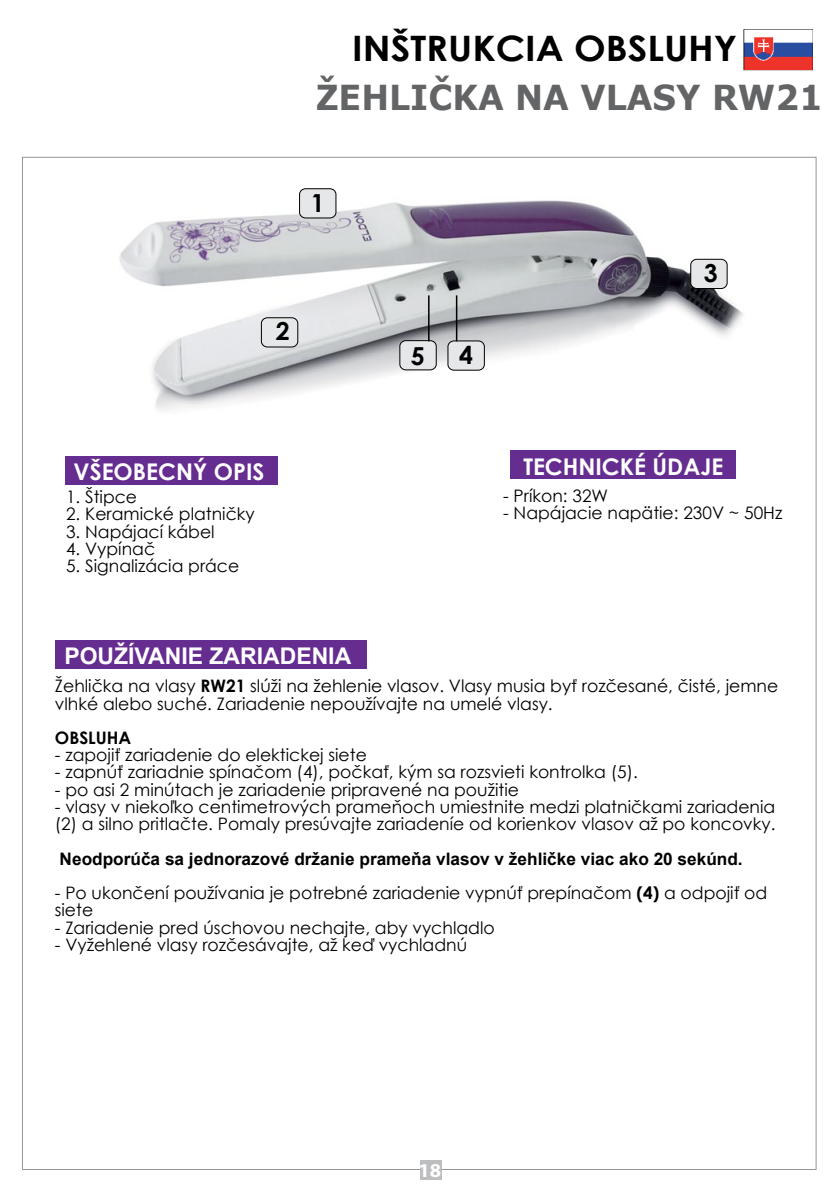
<style>
.page{position:relative;width:840px;height:1191px;background:#fff}
.page>*{position:absolute;margin:0;border:0;box-sizing:border-box;transform-origin:0 0}
.t1{font:700 35px "Century Gothic";color:#000;scale:1.08 1}
.t2{font:700 34.4px "Verdana";color:#636466;scale:.96 1}
.t3{font:700 24.8px "Century Gothic";color:#000}
.t4{font:700 23px "Century Gothic";color:#fff}
.t5{font:700 23px "Arial";color:#fff}
.t6{font:700 19.8px "Myriad Pro";color:#fff;scale:1.04 1}
.t7{font:17.2px/17.2px "Century Gothic";color:#000}
.t8{font:700 17.2px "Arial";color:#000}
.t9{font:700 17.2px "Century Gothic";color:#000}
.s1{font-weight:700}
</style>
<div class="page">
<img style="left:119px;top:188px;width:624px;height:223px">
<div style="left:261px;top:318px;width:36px;height:29px;background:#e6e7e8;border-radius:6px"></div>
<div style="left:261px;top:317px;width:37px;height:30px;border:1px solid #000;border-radius:6px"></div>
<div style="left:299px;top:189px;width:37px;height:29px;background:#e6e7e8;border-radius:6px"></div>
<div style="left:299px;top:188px;width:37px;height:30px;border:1px solid #000;border-radius:6px"></div>
<div style="left:65px;top:456px;width:212px;height:29px;background:#662d91"></div>
<div style="left:510px;top:450px;width:225px;height:29px;background:#662d91"></div>
<div style="left:55px;top:639px;width:311px;height:29px;background:#662d91"></div>
<div style="left:690px;top:259px;width:36px;height:29px;background:#e6e7e8;border-radius:6px"></div>
<div style="left:690px;top:259px;width:37px;height:30px;border:1px solid #000;border-radius:6px"></div>
<div style="left:447px;top:341px;width:37px;height:29px;background:#e6e7e8;border-radius:6px"></div>
<div style="left:447px;top:341px;width:37px;height:29px;border:1px solid #000;border-radius:6px"></div>
<div style="left:399px;top:341px;width:37px;height:29px;background:#e6e7e8;border-radius:6px"></div>
<div style="left:399px;top:340px;width:37px;height:30px;border:1px solid #000;border-radius:6px"></div>
<hr style="left:428px;top:295px;width:1px;height:46px;background:#000">
<hr style="left:455px;top:295px;width:2px;height:46px;background:#000">
<img style="left:743px;top:30px;width:68px;height:40px">
<div style="left:420px;top:1160px;width:21px;height:19px;background:#bcbec0"></div>
<h1 class="t1" style="left:352px;top:26px;width:358px">INŠTRUKCIA OBSLUHY</h1>
<h2 class="t2" style="left:315px;top:73px;width:529px">ŽEHLIČKA NA VLASY RW21</h2>
<h3 class="t3" style="left:311px;top:187px;width:15px">1</h3>
<h3 class="t3" style="left:275px;top:315px;width:15px">2</h3>
<h3 class="t3" style="left:410px;top:340px;width:15px">5</h3>
<h3 class="t3" style="left:459px;top:340px;width:15px">4</h3>
<h3 class="t3" style="left:703px;top:257px;width:15px">3</h3>
<h3 class="t4" style="left:74px;top:457px;width:192px">VŠEOBECNÝ OPIS</h3>
<h3 class="t4" style="left:523px;top:452px;width:201px">TECHNICKÉ ÚDAJE</h3>
<p class="t7" style="left:503px;top:487px;width:106px">- Príkon: 32W</p>
<p class="t7" style="left:503px;top:504px;width:280px">- Napájacie napätie: 230V ~ 50Hz</p>
<p class="t7" style="left:66px;top:488px;width:73px">1. Štipce</p>
<p class="t7" style="left:66px;top:505px;width:190px">2. Keramické platničky</p>
<p class="t7" style="left:66px;top:522px;width:150px">3. Napájací kábel</p>
<p class="t7" style="left:66px;top:539px;width:90px">4. Vypínač</p>
<p class="t7" style="left:66px;top:557px;width:175px">5. Signalizácia práce</p>
<h3 class="t5" style="left:64px;top:640px;width:288px">POUŽÍVANIE ZARIADENIA</h3>
<p class="t7" style="left:55px;top:677px;width:724px">Žehlička na vlasy <span class="s1">RW21</span> slúži na žehlenie vlasov. Vlasy musia byť rozčesané, čisté, jemne vlhké alebo suché. Zariadenie nepoužívajte na umelé vlasy.</p>
<p class="t9" style="left:55px;top:727px;width:78px">OBSLUHA</p>
<p class="t7" style="left:55px;top:746px;width:313px">- zapojiť zariadenie do elektickej siete</p>
<p class="t7" style="left:55px;top:763px;width:584px">- zapnúť zariadnie spínačom (4), počkať, kým sa rozsvieti kontrolka (5).</p>
<p class="t7" style="left:55px;top:780px;width:465px">- po asi 2 minútach je zariadenie pripravené na použitie</p>
<p class="t7" style="left:55px;top:798px;width:721px">- vlasy v niekoľko centimetrových prameňoch umiestnite medzi platničkami zariadenia (2) a silno pritlačte. Pomaly presúvajte zariadeníe od korienkov vlasov až po koncovky.</p>
<p class="t8" style="left:60px;top:847px;width:684px">Neodporúča sa jednorazové držanie prameňa vlasov v žehličke viac ako 20 sekúnd.</p>
<p class="t7" style="left:55px;top:884px;width:713px">- Po ukončení používania je potrebné zariadenie vypnúť prepínačom <span class="s1">(4)</span> a odpojiť od siete</p>
<p class="t7" style="left:55px;top:918px;width:441px">- Zariadenie pred úschovou nechajte, aby vychladlo</p>
<p class="t7" style="left:55px;top:935px;width:413px">- Vyžehlené vlasy rozčesávajte, až keď vychladnú</p>
<p class="t6" style="left:418px;top:1157px;width:23px">18</p>
</div>
